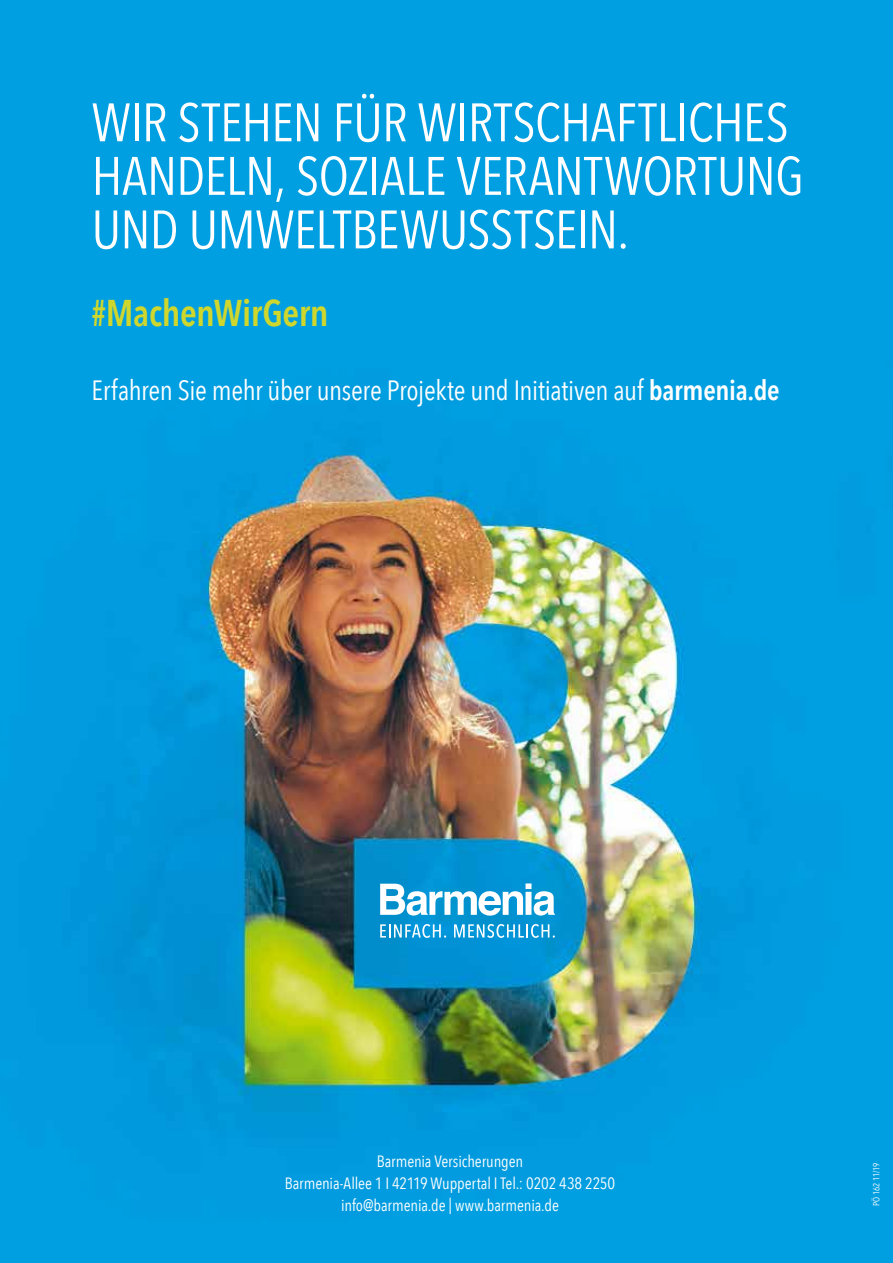
<style>
.page{position:relative;width:893px;height:1263px;background:#fff}
.page>*{position:absolute;margin:0;border:0;box-sizing:border-box;transform-origin:0 0}
.t1{font:53.55px/53.6px "Avenir Next Condensed";letter-spacing:-.005em;color:#fff}
.t2{font:600 37.2px "Avenir Next Condensed";letter-spacing:-.01em;color:#cfd72d}
.t3{font:27.9px "Avenir Next Condensed";letter-spacing:-.015em;color:#fff}
.t4{font:16.35px/22.4px "Avenir Next Condensed";letter-spacing:-.01em;color:#fff;text-align:center}
.t5{font:8.85px "Avenir Next Condensed";letter-spacing:-.025em;color:#fff}
.s1{font-weight:600}
</style>
<div class="page">
<img style="left:0;top:0;width:893px;height:1263px">
<svg style="left:380px;top:883px;width:175px;height:33px"></svg>
<svg style="left:380px;top:924px;width:66px;height:14px"></svg>
<svg style="left:454px;top:924px;width:101px;height:14px"></svg>
<svg style="left:0;top:0;width:8px;height:4px"></svg>
<h1 class="t1" style="left:92px;top:93px;width:714px">WIR STEHEN FÜR WIRTSCHAFTLICHES<br>HANDELN, SOZIALE VERANTWORTUNG<br>UND UMWELTBEWUSSTSEIN.</h1>
<h2 class="t2" style="left:92px;top:281px;width:238px">#MachenWirGern</h2>
<h3 class="t3" style="left:92px;top:367px;width:690px">Erfahren Sie mehr über unsere Projekte und Initiativen auf <span class="s1">barmenia.de</span></h3>
<p class="t4" style="left:285px;top:1149px;width:332px">Barmenia Versicherungen<br>Barmenia-Allee 1 I 42119 Wuppertal I Tel.: 0202 438 2250 info@barmenia.de | www.barmenia.de</p>
<p class="t5" style="left:869px;top:1206px;width:45px;rotate:-90deg">PÖ 162 11/19</p>
</div>
